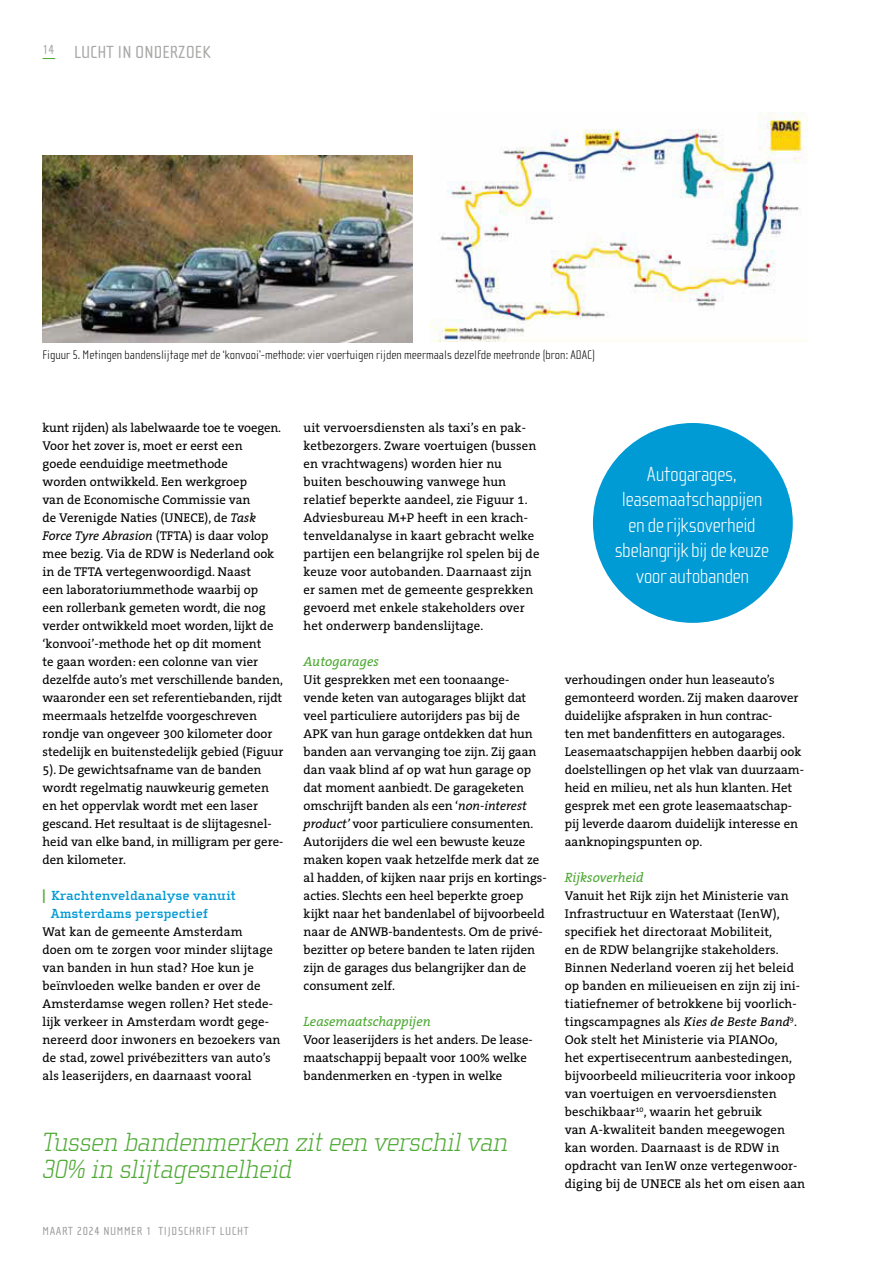
<style>
.page{position:relative;width:893px;height:1263px;background:#fff}
.page>*{position:absolute;margin:0;border:0;box-sizing:border-box;transform-origin:0 0}
.t1{font:italic 100 27px/27px "Cholla Slab OT";letter-spacing:-.03em;color:#4da933}
.t2{font:100 21px/25.5px "Cholla Sans OT";letter-spacing:-.025em;color:#fff;text-align:center}
.t3{font:18px "Cholla Sans OT";color:#a8a8a7}
.t4{font:700 13.5px/18px "Cholla Slab OT";color:#009ad4}
.t5{font:italic 13.5px "The Serif B W5 Plain";color:#4da933}
.t6{font:12.75px/18px "The Serif B W5 Plain";color:#000}
.t7{font:100 12.75px "Cholla Sans OT";color:#000}
.t8{font:12px "Cholla Sans OT";letter-spacing:.05em;color:#9d9d9c}
.s1{font-style:italic}
.s2{font-family:"Helvetica Neue LT Std";color:#4da933}
</style>
<div class="page">
<svg style="left:43px;top:58px;width:12px;height:1px"></svg>
<img style="left:43px;top:155px;width:369px;height:187px">
<img style="left:430px;top:112px;width:378px;height:229px">
<div style="left:593px;top:423px;width:200px;height:200px;background:#009ad4;border-radius:50%"></div>
<h3 class="t3" style="left:43px;top:42px;width:169px"><sup>14</sup> LUCHT IN ONDERZOEK</h3>
<p class="t7" style="left:43px;top:348px;width:554px">Figuur 5. Metingen bandenslijtage met de ‘konvooi’-methode: vier voertuigen rijden meermaals dezelfde meetronde (bron: ADAC)</p>
<p class="t6" style="left:43px;top:419px;width:243px">kunt rijden) als labelwaarde toe te voegen.<br>Voor het zover is, moet er eerst een<br>goede eenduidige meetmethode<br>worden ontwikkeld. Een werkgroep<br>van de Economische Commissie van<br>de Verenigde Naties (UNECE), de <span class="s1">Task Force Tyre Abrasion</span> (TFTA) is daar volop mee bezig. Via de RDW is Nederland ook in de TFTA vertegenwoordigd. Naast<br>een laboratoriummethode waarbij op<br>een rollerbank gemeten wordt, die nog verder ontwikkeld moet worden, lijkt de ‘konvooi’-methode het op dit moment<br>te gaan worden: een colonne van vier dezelfde auto’s met verschillende banden, waaronder een set referentiebanden, rijdt meermaals hetzelfde voorgeschreven rondje van ongeveer 300 kilometer door stedelijk en buitenstedelijk gebied (Figuur 5). De gewichtsafname van de banden wordt regelmatig nauwkeurig gemeten en het oppervlak wordt met een laser gescand. Het resultaat is de slijtagesnel&shy;heid van elke band, in milligram per gere&shy;den kilometer.</p>
<p class="t4" style="left:51px;top:886px;width:187px;text-indent:-9px"><span class="s2">|</span> Krachtenveldanalyse vanuit<br>Amsterdams perspectief</p>
<p class="t6" style="left:43px;top:923px;width:240px">Wat kan de gemeente Amsterdam<br>doen om te zorgen voor minder slijtage van banden in hun stad? Hoe kun je beïnvloeden welke banden er over de Amsterdamse wegen rollen? Het stede&shy;lijk verkeer in Amsterdam wordt gege&shy;nereerd door inwoners en bezoekers van de stad, zowel privébezitters van auto’s als leaserijders, en daarnaast vooral</p>
<p class="t6" style="left:304px;top:419px;width:237px">uit vervoersdiensten als taxi’s en pak&shy;ketbezorgers. Zware voertuigen (bussen en vrachtwagens) worden hier nu buiten beschouwing vanwege hun relatief beperkte aandeel, zie Figuur 1.<br>Adviesbureau M+P heeft in een krach&shy;tenveldanalyse in kaart gebracht welke partijen een belangrijke rol spelen bij de keuze voor autobanden. Daarnaast zijn er samen met de gemeente gesprekken gevoerd met enkele stakeholders over het onderwerp bandenslijtage.</p>
<p class="t5" style="left:304px;top:653px;width:77px">Autogarages</p>
<p class="t6" style="left:304px;top:671px;width:245px">Uit gesprekken met een toonaange&shy;vende keten van autogarages blijkt dat veel particuliere autorijders pas bij de APK van hun garage ontdekken dat hun banden aan vervanging toe zijn. Zij gaan dan vaak blind af op wat hun garage op dat moment aanbiedt. De garageketen omschrijft banden als een ‘<span class="s1">non-interest product’</span> voor particuliere consumenten.<br>Autorijders die wel een bewuste keuze maken kopen vaak hetzelfde merk dat ze al hadden, of kijken naar prijs en kortings&shy;acties. Slechts een heel beperkte groep kijkt naar het bandenlabel of bijvoorbeeld naar de ANWB-bandentests. Om de privé&shy;bezitter op betere banden te laten rijden zijn de garages dus belangrijker dan de consument zelf.</p>
<p class="t5" style="left:304px;top:1013px;width:129px">Leasemaatschappijen</p>
<p class="t6" style="left:304px;top:1031px;width:231px">Voor leaserijders is het anders. De lease&shy;maatschappij bepaalt voor 100% welke bandenmerken en -typen in welke</p>
<h1 class="t1" style="left:43px;top:1129px;width:468px">Tussen bandenmerken zit een verschil van<br>30% in slijtagesnelheid</h1>
<p class="t8" style="left:43px;top:1224px;width:208px">MAART 2024 NUMMER 1 TIJDSCHRIFT LUCHT</p>
<h2 class="t2" style="left:615px;top:461px;width:156px">Autogarages, leasemaatschappijen en de rijksoverheid sbelangrijk bij de keuze voor autobanden</h2>
<p class="t6" style="left:565px;top:671px;width:241px">verhoudingen onder hun leaseauto’s gemonteerd worden. Zij maken daarover duidelijke afspraken in hun contrac-<br>ten met bandenfitters en autogarages.<br>Leasemaatschappijen hebben daarbij ook doelstellingen op het vlak van duurzaam&shy;heid en milieu, net als hun klanten. Het gesprek met een grote leasemaatschap&shy;pij leverde daarom duidelijk interesse en aanknopingspunten op.</p>
<p class="t5" style="left:565px;top:869px;width:80px">Rijksoverheid</p>
<p class="t6" style="left:565px;top:887px;width:242px">Vanuit het Rijk zijn het Ministerie van Infrastructuur en Waterstaat (IenW), specifiek het directoraat Mobiliteit,<br>en de RDW belangrijke stakeholders.<br>Binnen Nederland voeren zij het beleid op banden en milieueisen en zijn zij ini&shy;tiatiefnemer of betrokkene bij voorlich&shy;tingscampagnes als <span class="s1">Kies de Beste Band</span><sup>9</sup>.<br>Ook stelt het Ministerie via PIANOo,<br>het expertisecentrum aanbestedingen, bijvoorbeeld milieucriteria voor inkoop van voertuigen en vervoersdiensten beschikbaar<sup>10</sup>, waarin het gebruik<br>van A-kwaliteit banden meegewogen kan worden. Daarnaast is de RDW in opdracht van IenW onze vertegenwoor&shy;diging bij de UNECE als het om eisen aan</p>
</div>
